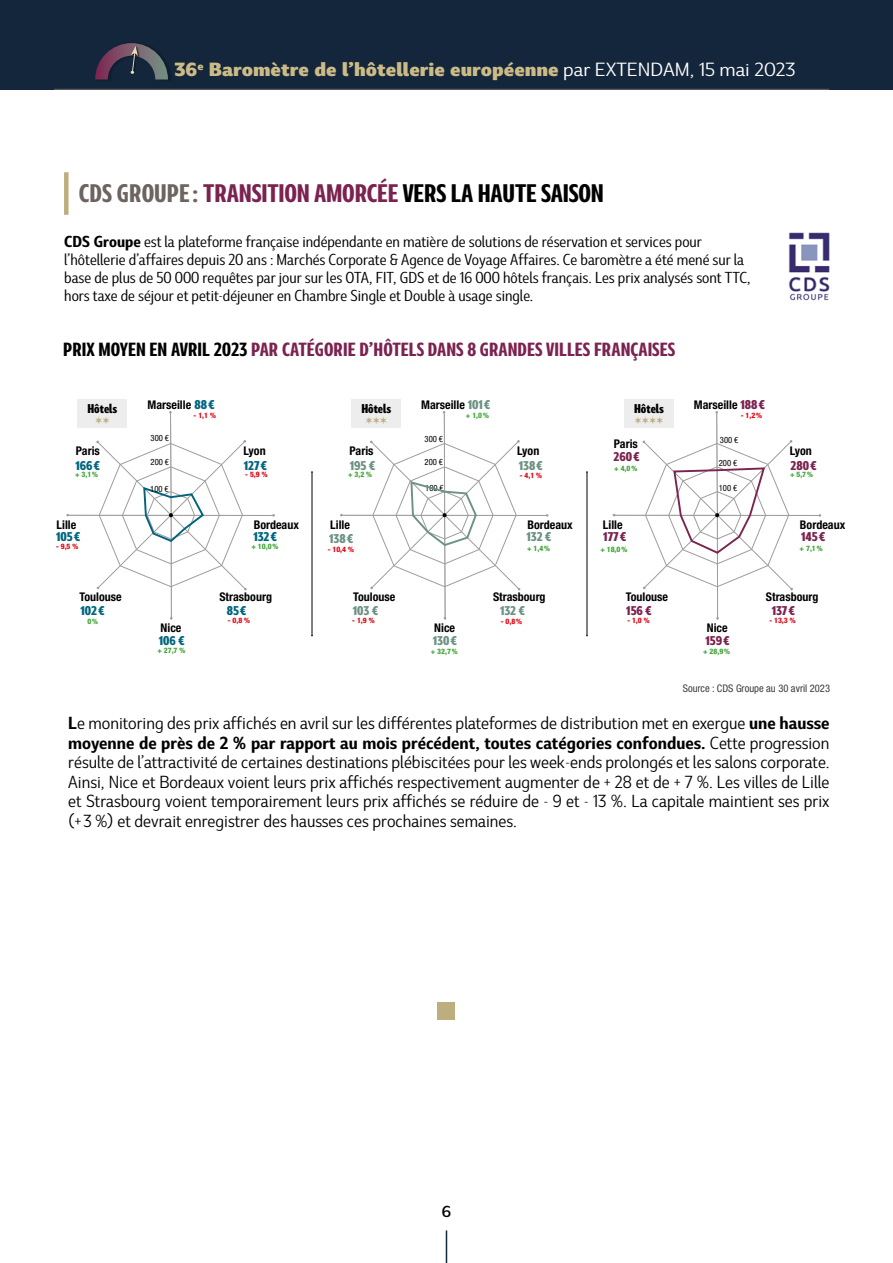
<style>
.page{position:relative;width:893px;height:1263px;background:#fff}
.page>*{position:absolute;margin:0;border:0;box-sizing:border-box;transform-origin:0 0}
.t1{font:700 condensed 24px "Marble Display";letter-spacing:-.01em;color:#7b2350}
.t2{font:700 condensed 18px "Marble Display";color:#7b2350}
.t3{font:800 expanded 18px "Marble Display";color:#ccbb87}
.t4{font:expanded 16.5px/19.5px "Marble Display";color:#000;text-align:justify;scale:.9 1}
.t5{font:15px/18px "Marble Display";color:#000}
.t6{font:600 expanded 15px "Marble Display";color:#000}
.t7{font:700 condensed 12px "Helvetica Neue LT Std";color:#000}
.t8{font:800 condensed 12px "Marble Display";color:#6c9283}
.t9{font:800 condensed 12px "Marble Display";color:#7b2350}
.t10{font:800 condensed 12px "Marble Display";color:#00667e}
.t11{font:800 condensed 12px "Marble Display";color:#000}
.t12{font:condensed 10.5px "Helvetica Neue LT Std";color:#3c3c3b}
.t13{font:10.5px "Zapf Dingbats ITC";color:#bdae7e}
.t14{font:condensed 8.7px "Helvetica Neue LT Std";color:#000}
.t15{font:800 condensed 7.5px "Helvetica Neue LT Std";color:#3fa535}
.t16{font:800 condensed 7.5px "Helvetica Neue LT Std";color:#e30613}
.s1{font-weight:400;color:#fff}
.s2{color:#6d6461}
.s3{color:#000}
.s4{font-weight:700}
.s5{font-family:"Marble Display";font-weight:800;color:#00667e}
.s6{font-family:"Marble Display";font-weight:800;color:#6c9283}
.s7{font-family:"Marble Display";font-weight:800;color:#7b2350}
</style>
<div class="page">
<div style="left:0;top:0;width:893px;height:89px;background:#13263b"></div>
<hr style="left:54px;top:89px;width:775px;height:1px;background:#6d6461">
<svg style="left:95px;top:43px;width:73px;height:37px"></svg>
<hr style="left:446px;top:1230px;width:1px;height:33px;background:#13263b">
<div style="left:64px;top:172px;width:5px;height:43px;background:#bdae7e"></div>
<img style="left:788px;top:232px;width:42px;height:69px">
<hr style="left:312px;top:472px;width:1px;height:164px;background:#000">
<hr style="left:587px;top:472px;width:1px;height:164px;background:#000">
<div style="left:438px;top:1003px;width:17px;height:17px;background:#bdae7e"></div>
<svg style="left:340px;top:411px;width:209px;height:209px"></svg>
<div style="left:351px;top:400px;width:50px;height:28px;background:#ededed"></div>
<div style="left:77px;top:400px;width:50px;height:28px;background:#ededed"></div>
<svg style="left:613px;top:411px;width:208px;height:209px"></svg>
<div style="left:624px;top:400px;width:50px;height:28px;background:#ededed"></div>
<svg style="left:66px;top:411px;width:209px;height:209px"></svg>
<p class="t3" style="left:175px;top:53px;width:622px">36<sup>e</sup> Baromètre de l’hôtellerie européenne <span class="s1">par EXTENDAM, 15 mai 2023</span></p>
<h1 class="t1" style="left:79px;top:173px;width:526px"><span class="s2">CDS GROUPE :</span> TRANSITION AMORCÉE <span class="s3">VERS LA HAUTE SAISON</span></h1>
<p class="t5" style="left:64px;top:231px;width:688px"><span class="s4">CDS Groupe</span> est la plateforme française indépendante en matière de solutions de réservation et services pour l’hôtellerie d’affaires depuis 20 ans : Marchés Corporate &amp; Agence de Voyage Affaires. Ce baromètre a été mené sur la base de plus de 50 000 requêtes par jour sur les OTA, FIT, GDS et de 16 000 hôtels français. Les prix analysés sont TTC, hors taxe de séjour et petit-déjeuner en Chambre Single et Double à usage single.</p>
<p class="t2" style="left:63px;top:334px;width:614px"><span class="s3">PRIX MOYEN EN AVRIL 2023</span> PAR CATÉGORIE D’HÔTELS DANS 8 GRANDES VILLES FRANÇAISES</p>
<p class="t7" style="left:148px;top:398px;width:68px">Marseille <span class="s5">88 €</span></p>
<p class="t14" style="left:151px;top:433px;width:20px">300 €</p>
<p class="t14" style="left:151px;top:457px;width:20px">200 €</p>
<p class="t11" style="left:87px;top:398px;width:31px">Hôtels</p>
<p class="t16" style="left:194px;top:411px;width:24px">- 1,1 %</p>
<p class="t7" style="left:76px;top:444px;width:25px">Paris</p>
<p class="t7" style="left:243px;top:444px;width:24px">Lyon</p>
<p class="t10" style="left:75px;top:455px;width:26px">166 €</p>
<p class="t10" style="left:244px;top:455px;width:25px">127 €</p>
<p class="t15" style="left:75px;top:470px;width:24px">+ 3,1%</p>
<p class="t14" style="left:150px;top:484px;width:20px">100 €</p>
<p class="t16" style="left:245px;top:470px;width:24px">- 5,9 %</p>
<p class="t7" style="left:421px;top:398px;width:71px">Marseille <span class="s6">101 €</span></p>
<p class="t14" style="left:424px;top:434px;width:20px">300 €</p>
<p class="t14" style="left:424px;top:457px;width:20px">200 €</p>
<p class="t14" style="left:425px;top:483px;width:20px">100 €</p>
<p class="t11" style="left:361px;top:398px;width:31px">Hôtels</p>
<p class="t13" style="left:365px;top:415px;width:23px">✶ ✶ ✶</p>
<p class="t15" style="left:466px;top:411px;width:24px">+ 1,0%</p>
<p class="t7" style="left:350px;top:444px;width:25px">Paris</p>
<p class="t7" style="left:517px;top:444px;width:24px">Lyon</p>
<p class="t8" style="left:350px;top:455px;width:27px">195 €</p>
<p class="t8" style="left:519px;top:455px;width:25px">138 €</p>
<p class="t15" style="left:348px;top:470px;width:25px">+ 3,2 %</p>
<p class="t16" style="left:520px;top:471px;width:24px">- 4,1 %</p>
<p class="t11" style="left:634px;top:398px;width:31px">Hôtels</p>
<p class="t13" style="left:634px;top:415px;width:31px">✶ ✶ ✶ ✶</p>
<p class="t9" style="left:613px;top:446px;width:28px">260 €</p>
<p class="t7" style="left:614px;top:436px;width:25px">Paris</p>
<p class="t15" style="left:614px;top:463px;width:24px">+ 4,0%</p>
<p class="t7" style="left:694px;top:398px;width:73px">Marseille <span class="s7">188 €</span></p>
<p class="t14" style="left:720px;top:434px;width:20px">300 €</p>
<p class="t14" style="left:719px;top:458px;width:20px">200 €</p>
<p class="t14" style="left:719px;top:483px;width:20px">100 €</p>
<p class="t16" style="left:741px;top:411px;width:23px">- 1,2%</p>
<p class="t7" style="left:790px;top:444px;width:24px">Lyon</p>
<p class="t9" style="left:790px;top:455px;width:28px">280 €</p>
<p class="t15" style="left:790px;top:470px;width:24px">+ 5,7%</p>
<p class="t7" style="left:57px;top:518px;width:21px">Lille</p>
<p class="t7" style="left:254px;top:518px;width:47px">Bordeaux</p>
<p class="t7" style="left:330px;top:518px;width:21px">Lille</p>
<p class="t7" style="left:527px;top:518px;width:47px">Bordeaux</p>
<p class="t7" style="left:603px;top:518px;width:21px">Lille</p>
<p class="t7" style="left:800px;top:518px;width:47px">Bordeaux</p>
<p class="t10" style="left:56px;top:526px;width:26px">105 €</p>
<p class="t10" style="left:253px;top:526px;width:25px">132 €</p>
<p class="t16" style="left:56px;top:541px;width:24px">- 9,5 %</p>
<p class="t15" style="left:251px;top:541px;width:28px">+ 10,0%</p>
<p class="t8" style="left:329px;top:528px;width:25px">138 €</p>
<p class="t16" style="left:328px;top:544px;width:28px">- 10,4 %</p>
<p class="t8" style="left:526px;top:526px;width:26px">132 €</p>
<p class="t15" style="left:527px;top:543px;width:24px">+ 1,4%</p>
<p class="t9" style="left:603px;top:526px;width:24px">177 €</p>
<p class="t15" style="left:600px;top:544px;width:28px">+ 18,0%</p>
<p class="t9" style="left:801px;top:526px;width:26px">145 €</p>
<p class="t15" style="left:800px;top:543px;width:24px">+ 7,1%</p>
<p class="t7" style="left:80px;top:589px;width:44px">Toulouse</p>
<p class="t7" style="left:219px;top:589px;width:54px">Strasbourg</p>
<p class="t7" style="left:353px;top:589px;width:44px">Toulouse</p>
<p class="t7" style="left:493px;top:589px;width:54px">Strasbourg</p>
<p class="t7" style="left:626px;top:589px;width:44px">Toulouse</p>
<p class="t7" style="left:766px;top:589px;width:54px">Strasbourg</p>
<p class="t10" style="left:81px;top:600px;width:26px">102 €</p>
<p class="t10" style="left:227px;top:600px;width:21px">85 €</p>
<p class="t8" style="left:353px;top:600px;width:27px">103 €</p>
<p class="t8" style="left:500px;top:600px;width:26px">132 €</p>
<p class="t9" style="left:626px;top:600px;width:27px">156 €</p>
<p class="t9" style="left:772px;top:600px;width:25px">137 €</p>
<p class="t15" style="left:87px;top:616px;width:12px">0%</p>
<p class="t7" style="left:161px;top:621px;width:22px">Nice</p>
<p class="t16" style="left:228px;top:616px;width:24px">- 0,8 %</p>
<p class="t16" style="left:352px;top:615px;width:24px">- 1,9 %</p>
<p class="t7" style="left:434px;top:621px;width:22px">Nice</p>
<p class="t16" style="left:501px;top:616px;width:23px">- 0,8%</p>
<p class="t16" style="left:627px;top:615px;width:24px">- 1,0 %</p>
<p class="t7" style="left:707px;top:621px;width:22px">Nice</p>
<p class="t16" style="left:769px;top:616px;width:28px">- 13,3 %</p>
<p class="t10" style="left:159px;top:630px;width:27px">106 €</p>
<p class="t8" style="left:433px;top:630px;width:25px">130 €</p>
<p class="t9" style="left:705px;top:630px;width:26px">159 €</p>
<p class="t15" style="left:157px;top:646px;width:29px">+ 27,7 %</p>
<p class="t15" style="left:431px;top:647px;width:28px">+ 32,7%</p>
<p class="t15" style="left:703px;top:647px;width:28px">+ 28,9%</p>
<p class="t12" style="left:683px;top:682px;width:149px">Source : CDS Groupe au 30 avril 2023</p>
<p class="t4" style="left:68px;top:712px;width:847px"><span class="s4">L</span>e monitoring des prix affichés en avril sur les différentes plateformes de distribution met en exergue <span class="s4">une hausse moyenne de près de 2 % par rapport au mois précédent, toutes catégories confondues.</span> Cette progression résulte de l’attractivité de certaines destinations plébiscitées pour les week-ends prolongés et les salons corporate.<br>Ainsi, Nice et Bordeaux voient leurs prix affichés respectivement augmenter de + 28 et de + 7 %. Les villes de Lille et Strasbourg voient temporairement leurs prix affichés se réduire de - 9 et - 13 %. La capitale maintient ses prix (+ 3 %) et devrait enregistrer des hausses ces prochaines semaines.</p>
<p class="t6" style="left:442px;top:1198px;width:11px">6</p>
</div>
